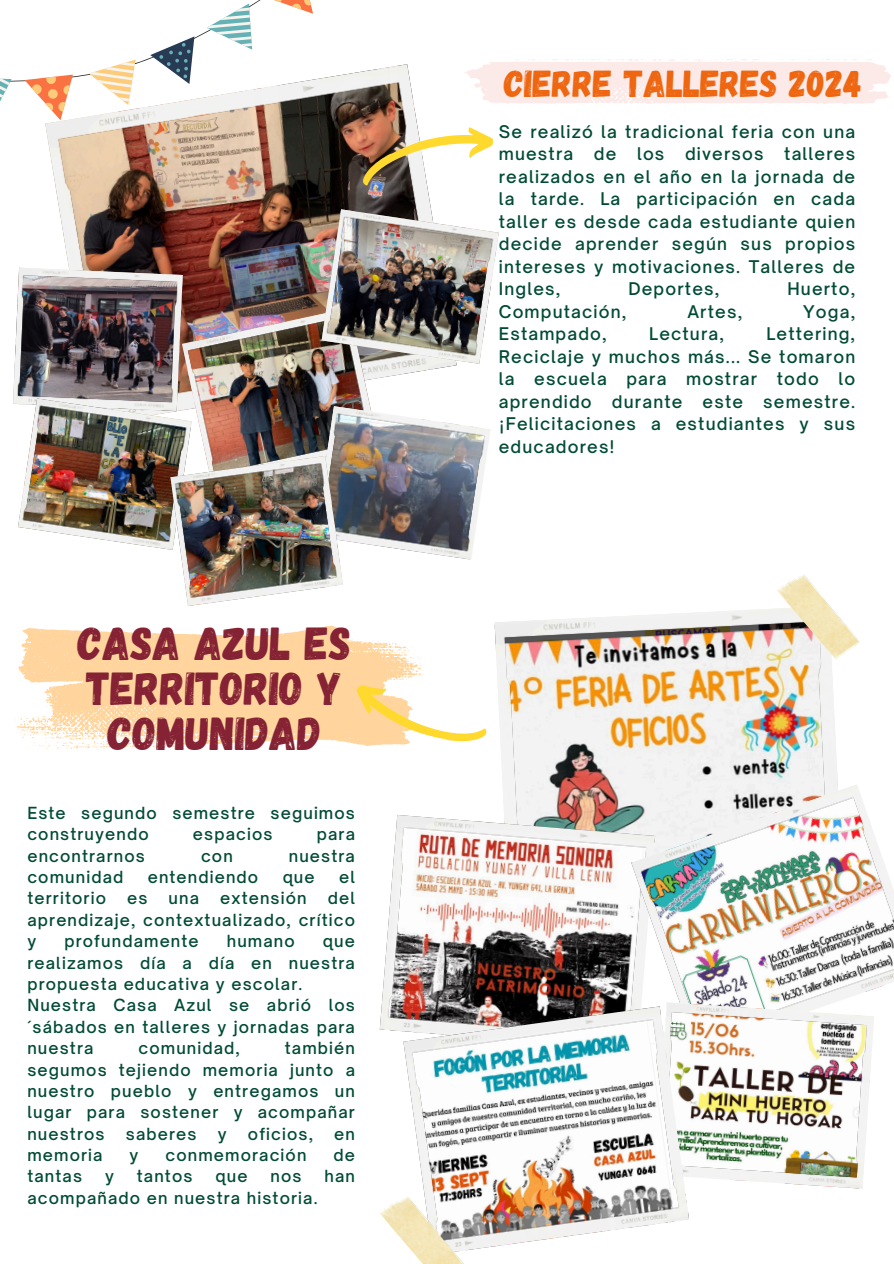
<style>
.page{position:relative;width:894px;height:1264px;background:#fff}
.page>*{position:absolute;margin:0;border:0;box-sizing:border-box;transform-origin:0 0}
.t1{font:46.2px/45px "Gagalin";color:#852234;text-align:center}
.t2{font:37.5px "Gagalin";color:#ef6610}
.t3{font:500 16.8px/22.5px "Open Sauce One";letter-spacing:.07em;color:#004b35;text-align:justify}
.t4{font:500 16.05px/21.3px "Open Sauce One";letter-spacing:.07em;color:#004b35;text-align:justify}
</style>
<div class="page">
<img style="left:494px;top:608px;width:344px;height:207px">
<svg style="left:0;top:0;width:313px;height:103px"></svg>
<img style="left:45px;top:64px;width:411px;height:315px">
<svg style="left:15px;top:625px;width:407px;height:124px;fill:#ffd59d"></svg>
<svg style="left:349px;top:681px;width:138px;height:68px"></svg>
<img style="left:356px;top:115px;width:137px;height:84px">
<img style="left:379px;top:815px;width:252px;height:217px">
<img style="left:631px;top:784px;width:262px;height:239px">
<img style="left:776px;top:575px;width:84px;height:87px">
<img style="left:655px;top:1002px;width:218px;height:186px">
<img style="left:403px;top:1006px;width:285px;height:244px">
<img style="left:379px;top:1188px;width:94px;height:75px">
<svg style="left:464px;top:59px;width:426px;height:45px"></svg>
<img style="left:13px;top:268px;width:170px;height:136px">
<img style="left:182px;top:308px;width:196px;height:148px">
<img style="left:321px;top:209px;width:177px;height:155px">
<img style="left:18px;top:398px;width:173px;height:152px">
<img style="left:314px;top:406px;width:176px;height:153px">
<img style="left:170px;top:456px;width:173px;height:150px">
<h1 class="t1" style="left:78px;top:619px;width:275px">CASA AZUL ES<br>TERRITORIO Y<br>COMUNIDAD</h1>
<p class="t4" style="left:27px;top:802px;width:329px">Este segundo semestre seguimos construyendo</p>
<p class="t4" style="left:193px;top:823px;width:81px">espacios</p>
<p class="t4" style="left:316px;top:823px;width:40px">para</p>
<p class="t4" style="left:27px;top:845px;width:119px">encontrarnos</p>
<p class="t4" style="left:201px;top:845px;width:33px">con</p>
<p class="t4" style="left:289px;top:845px;width:68px">nuestra</p>
<p class="t4" style="left:27px;top:866px;width:97px">comunidad</p>
<p class="t4" style="left:148px;top:866px;width:112px">entendiendo</p>
<p class="t4" style="left:282px;top:866px;width:34px">que</p>
<p class="t4" style="left:339px;top:866px;width:17px">el</p>
<p class="t4" style="left:27px;top:887px;width:80px">territorio</p>
<p class="t4" style="left:127px;top:887px;width:22px">es</p>
<p class="t4" style="left:168px;top:887px;width:32px">una</p>
<p class="t4" style="left:220px;top:887px;width:88px">extensión</p>
<p class="t4" style="left:27px;top:887px;width:329px;text-indent:300px">del aprendizaje, contextualizado, crítico y</p>
<p class="t4" style="left:64px;top:930px;width:136px">profundamente</p>
<p class="t4" style="left:227px;top:930px;width:69px">humano</p>
<p class="t4" style="left:27px;top:930px;width:329px;text-indent:295px">que realizamos día a día en nuestra propuesta educativa y escolar.</p>
<p class="t4" style="left:27px;top:994px;width:329px">Nuestra Casa Azul se abrió los ´sábados en talleres y jornadas para nuestra</p>
<p class="t4" style="left:27px;top:1037px;width:329px;text-indent:257px">también segumos tejiendo memoria junto a nuestro pueblo y entregamos un lugar para sostener y acompañar nuestros</p>
<p class="t4" style="left:138px;top:1037px;width:103px">comunidad,</p>
<p class="t4" style="left:126px;top:1122px;width:72px">saberes</p>
<p class="t4" style="left:218px;top:1122px;width:10px">y</p>
<p class="t4" style="left:248px;top:1122px;width:67px">oficios,</p>
<p class="t4" style="left:334px;top:1122px;width:22px">en</p>
<p class="t4" style="left:27px;top:1144px;width:77px">memoria</p>
<p class="t4" style="left:130px;top:1144px;width:10px">y</p>
<p class="t4" style="left:165px;top:1144px;width:142px">conmemoración</p>
<p class="t4" style="left:333px;top:1144px;width:23px">de</p>
<p class="t4" style="left:27px;top:1165px;width:56px">tantas</p>
<p class="t4" style="left:105px;top:1165px;width:10px">y</p>
<p class="t4" style="left:137px;top:1165px;width:57px">tantos</p>
<p class="t4" style="left:215px;top:1165px;width:34px">que</p>
<p class="t4" style="left:270px;top:1165px;width:33px">nos</p>
<p class="t4" style="left:324px;top:1165px;width:32px">han</p>
<p class="t4" style="left:27px;top:1187px;width:291px">acompañado en nuestra historia.</p>
<p class="t2" style="left:504px;top:59px;width:359px">CIERRE TALLERES 2024</p>
<p class="t3" style="left:498px;top:120px;width:358px">Se realizó la tradicional feria con una muestra de los diversos talleres realizados en el año en la jornada de la tarde. La participación en cada taller es desde cada estudiante quien decide aprender según sus propios intereses y motivaciones. Talleres de Ingles,</p>
<p class="t3" style="left:628px;top:278px;width:92px">Deportes,</p>
<p class="t3" style="left:787px;top:278px;width:69px">Huerto,</p>
<p class="t3" style="left:498px;top:300px;width:129px">Computación,</p>
<p class="t3" style="left:687px;top:300px;width:56px">Artes,</p>
<p class="t3" style="left:802px;top:300px;width:54px">Yoga,</p>
<p class="t3" style="left:498px;top:323px;width:109px">Estampado,</p>
<p class="t3" style="left:649px;top:323px;width:76px">Lectura,</p>
<p class="t3" style="left:498px;top:323px;width:358px;text-indent:267px">Lettering, Reciclaje y muchos más... Se tomaron la escuela para mostrar todo lo aprendido durante este semestre. ¡Felicitaciones a estudiantes y sus educadores!</p>
</div>
